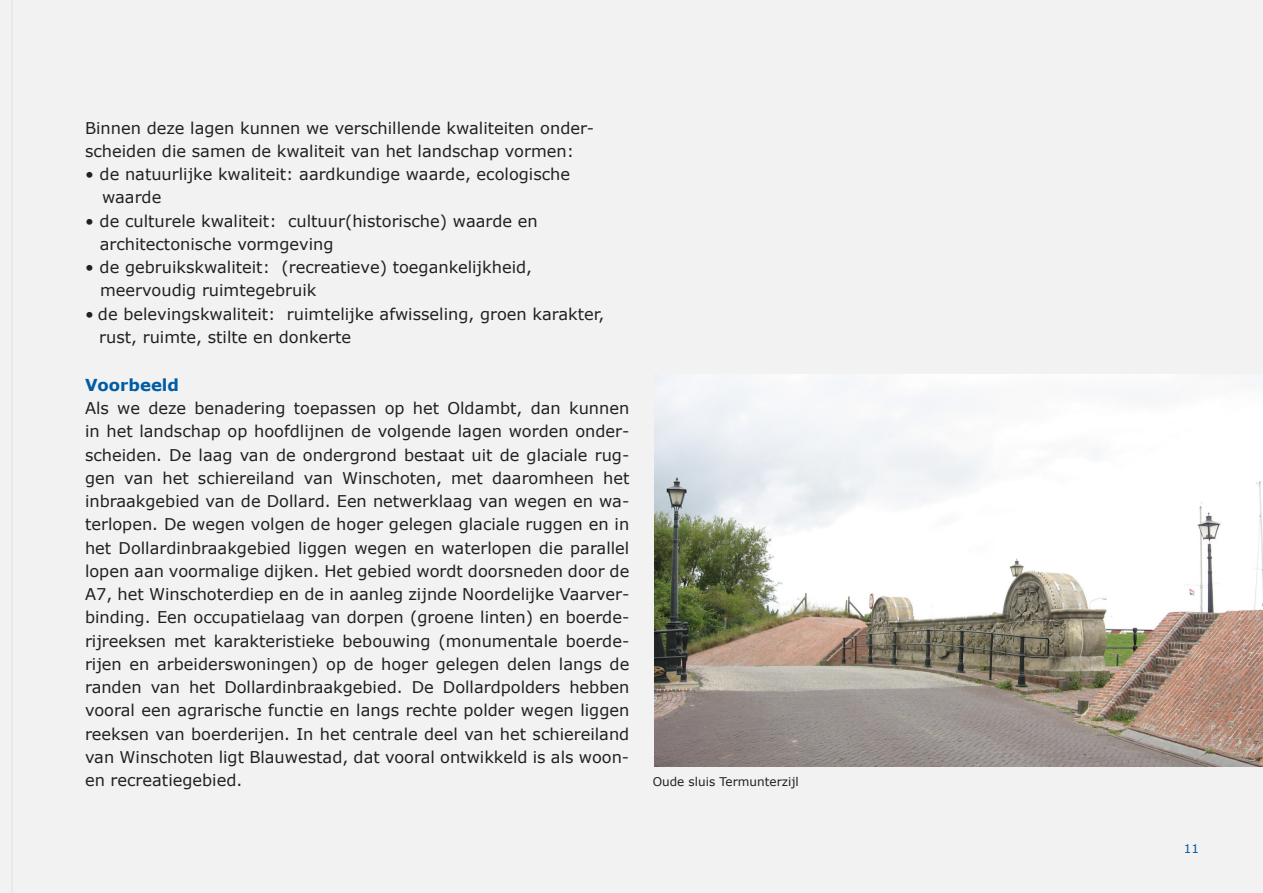
<style>
.page{position:relative;width:1263px;height:893px;background:#fff}
.page>*{position:absolute;margin:0;border:0;box-sizing:border-box;transform-origin:0 0}
.t1{font:700 16.5px "Verdana";color:#015ca3}
.t2{font:16.2px/23.2px "Verdana";color:#231f20}
.t3{font:12px "Verdana";color:#231f20}
.t4{font:12px "Verdana";color:#015ca3}
</style>
<div class="page">
<div style="left:13px;top:0;width:1250px;height:893px;background:#f2f2f2"></div>
<svg style="left:0;top:0;width:13px;height:893px"></svg>
<img style="left:655px;top:374px;width:608px;height:392px">
<p class="t2" style="left:85px;top:116px;width:511px">Binnen deze lagen kunnen we verschillende kwaliteiten onder&shy;scheiden die samen de kwaliteit van het landschap vormen:</p>
<p class="t2" style="left:102px;top:162px;width:469px;text-indent:-17px">• de natuurlijke kwaliteit: aardkundige waarde, ecologische waarde</p>
<p class="t2" style="left:100px;top:209px;width:440px;text-indent:-15px">• de culturele kwaliteit: cultuur(historische) waarde en architectonische vormgeving</p>
<p class="t2" style="left:100px;top:255px;width:433px;text-indent:-15px">• de gebruikskwaliteit: (recreatieve) toegankelijkheid, meervoudig ruimtegebruik</p>
<p class="t2" style="left:99px;top:302px;width:507px;text-indent:-14px">• de belevingskwaliteit: ruimtelijke afwisseling, groen karakter, rust, ruimte, stilte en donkerte</p>
<p class="t1" style="left:85px;top:373px;width:96px">Voorbeeld</p>
<p class="t2" style="left:85px;top:396px;width:546px;text-align:justify">Als we deze benadering toepassen op het Oldambt, dan kunnen in het landschap op hoofdlijnen de volgende lagen worden onder&shy;scheiden. De laag van de ondergrond bestaat uit de glaciale rug&shy;gen van het schiereiland van Winschoten, met daaromheen het inbraakgebied van de Dollard. Een netwerklaag van wegen en wa&shy;terlopen. De wegen volgen de hoger gelegen glaciale ruggen en in het Dollardinbraakgebied liggen wegen en waterlopen die parallel lopen aan voormalige dijken. Het gebied wordt doorsneden door de A7, het Winschoterdiep en de in aanleg zijnde Noordelijke Vaarver&shy;binding. Een occupatielaag van dorpen (groene linten) en boerde&shy;rijreeksen met karakteristieke bebouwing (monumentale boerde&shy;rijen en arbeiderswoningen) op de hoger gelegen delen langs de randen van het Dollardinbraakgebied. De Dollardpolders hebben vooral een agrarische functie en langs rechte polder wegen liggen reeksen van boerderijen. In het centrale deel van het schiereiland van Winschoten ligt Blauwestad, dat vooral ontwikkeld is als woon&shy;en recreatiegebied.</p>
<p class="t3" style="left:653px;top:774px;width:148px">Oude sluis Termunterzijl</p>
<p class="t4" style="left:1184px;top:841px;width:17px">11</p>
</div>
